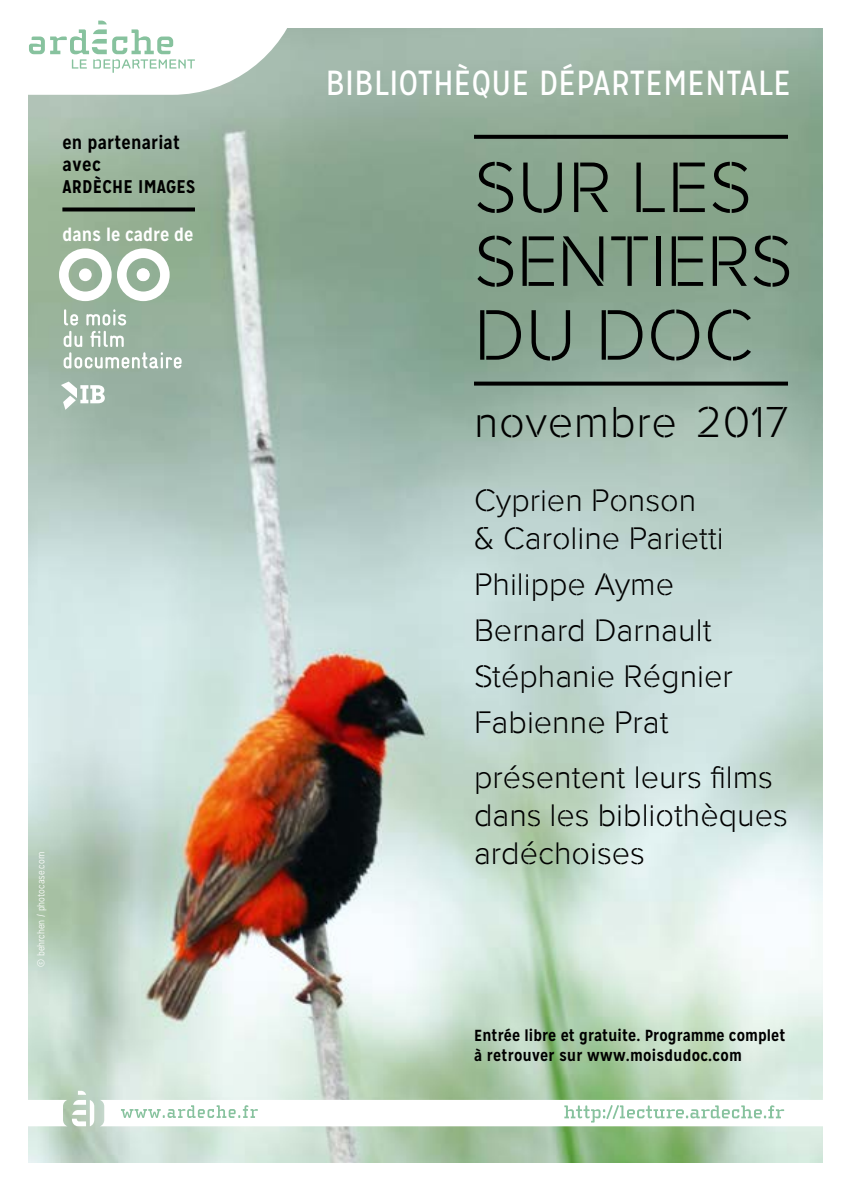
<style>
.page{position:relative;width:851px;height:1191px;background:#fff}
.page>*{position:absolute;margin:0;border:0;box-sizing:border-box;transform-origin:0 0}
.t1{font:74.2px/73.8px "Rafale RU";letter-spacing:-.005em;color:#000}
.t2{font:45px "Rafale RU";letter-spacing:.015em;color:#000}
.t3{font:34.8px "Mission Gothic";letter-spacing:.01em;color:#fff}
.t4{font:32.4px/38px "Rafale RU";color:#000}
.t5{font:700 18.4px/22px "Mission Gothic";letter-spacing:.01em;color:#000}
.t6{font:700 18.4px "Mission Gothic";color:#fff}
.t7{font:700 18.4px "Mission Gothic";letter-spacing:.01em;color:#000}
.t8{font:700 16px/19.2px "Mission Gothic";letter-spacing:.005em;color:#000}
.t9{font:300 10px "Mission Gothic";color:#fff}
</style>
<div class="page">
<img style="left:28px;top:28px;width:794px;height:1134px">
<svg style="left:28px;top:1090px;width:795px;height:36px"></svg>
<svg style="left:28px;top:20px;width:272px;height:75px"></svg>
<svg style="left:474px;top:381px;width:313px;height:4px"></svg>
<svg style="left:474px;top:135px;width:313px;height:4px"></svg>
<svg style="left:62px;top:207px;width:133px;height:4px"></svg>
<svg style="left:61px;top:381px;width:44px;height:29px"></svg>
<svg style="left:59px;top:248px;width:111px;height:53px"></svg>
<div style="left:79px;top:268px;width:13px;height:13px;background:#fff;border-radius:50%"></div>
<div style="left:137px;top:268px;width:13px;height:13px;background:#fff;border-radius:50%"></div>
<svg style="left:64px;top:331px;width:118px;height:37px"></svg>
<svg style="left:64px;top:309px;width:62px;height:16px"></svg>
<p class="t5" style="left:62px;top:131px;width:119px">en partenariat avec</p>
<p class="t7" style="left:62px;top:175px;width:134px">ARDÈCHE IMAGES</p>
<p class="t6" style="left:62px;top:223px;width:132px">dans le cadre de</p>
<p class="t9" style="left:35px;top:966px;width:116px;rotate:-90deg">© behrchen / photocase.com</p>
<p class="t3" style="left:326px;top:62px;width:467px">BIBLIOTHÈQUE DÉPARTEMENTALE</p>
<h1 class="t1" style="left:474px;top:152px;width:320px">SUR LES<br>SENTIERS<br>DU DOC</h1>
<h2 class="t2" style="left:474px;top:397px;width:315px">novembre 2017</h2>
<p class="t4" style="left:474px;top:482px;width:251px">Cyprien Ponson &amp; Caroline Parietti</p>
<p class="t4" style="left:474px;top:562px;width:260px;line-height:46px">Philippe Ayme<br>Bernard Darnault<br>Stéphanie Régnier<br>Fabienne Prat</p>
<p class="t4" style="left:474px;top:759px;width:315px">présentent leurs films dans les bibliothèques ardéchoises</p>
<p class="t8" style="left:474px;top:1026px;width:313px">Entrée libre et gratuite. Programme complet à retrouver sur www.moisdudoc.com</p>
</div>
